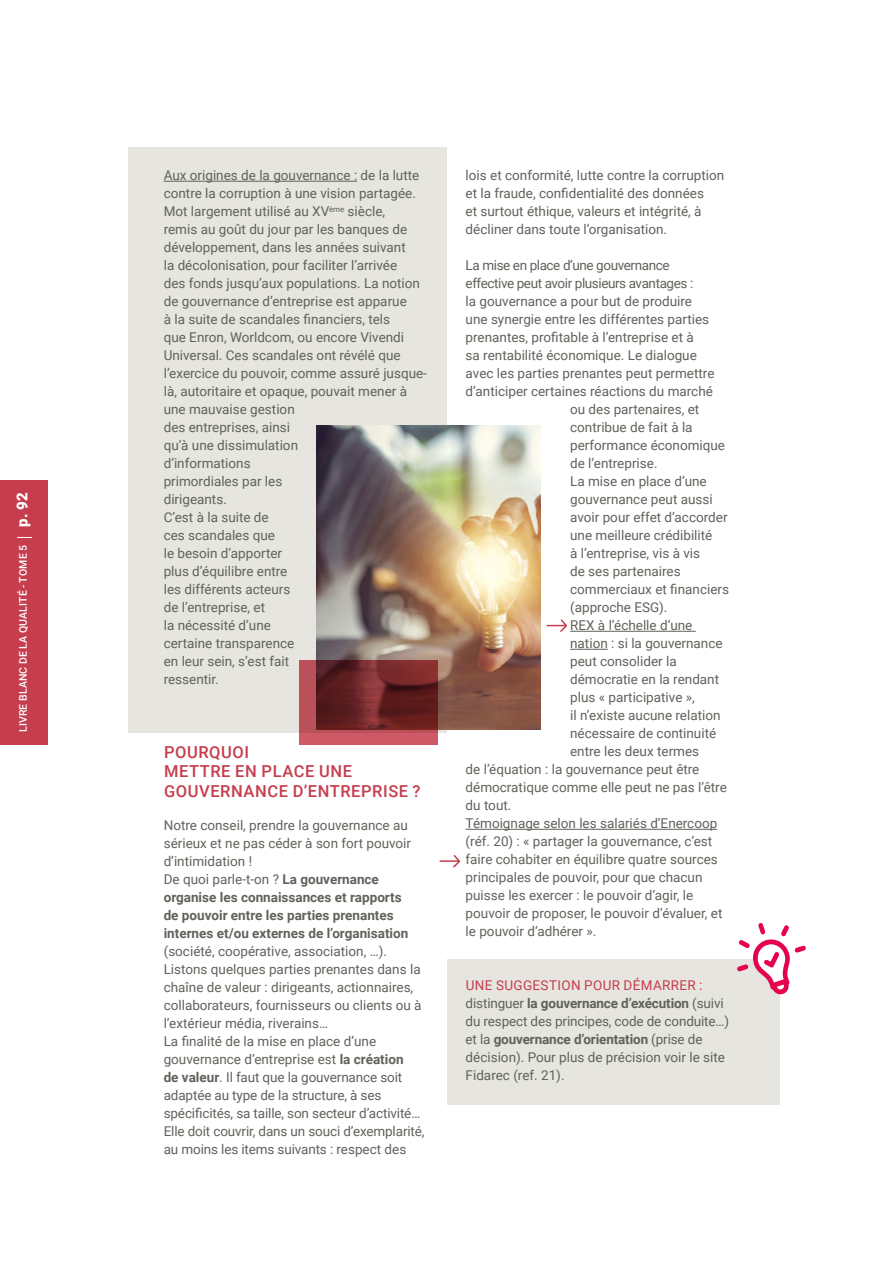
<style>
.page{position:relative;width:893px;height:1263px;background:#fff}
.page>*{position:absolute;margin:0;border:0;box-sizing:border-box;transform-origin:0 0}
.t1{font:500 16.5px/19.5px "Roboto";letter-spacing:.035em;color:#c63d4d}
.t2{font:900 15px "Roboto";color:#fff}
.t3{font:13.5px/18px "Roboto";color:#60625b}
.t4{font:700 13.5px/18px "Roboto";color:#60625b}
.t5{font:13.5px "Roboto";letter-spacing:-.03em;color:#60625b}
.t6{font:500 10.5px "Roboto";letter-spacing:.015em;color:#fff}
.s1{font-weight:400}
.s2{font-weight:700}
.s3{color:#c63d4d}
</style>
<div class="page">
<div style="left:0;top:480px;width:48px;height:265px;background:#c63d4d"></div>
<svg style="left:17px;top:537px;width:15px;height:1px"></svg>
<div style="left:128px;top:147px;width:318px;height:585px;background:#e6e5df"></div>
<div style="left:448px;top:959px;width:332px;height:145px;background:#e6e5df"></div>
<hr style="left:164px;top:181px;width:193px;height:1px;background:#60625b">
<hr style="left:570px;top:631px;width:126px;height:1px;background:#60625b">
<hr style="left:570px;top:649px;width:38px;height:1px;background:#60625b">
<hr style="left:466px;top:829px;width:251px;height:1px;background:#60625b">
<svg style="left:546px;top:619px;width:21px;height:13px"></svg>
<svg style="left:439px;top:855px;width:21px;height:13px"></svg>
<img style="left:316px;top:425px;width:224px;height:304px">
<svg style="left:300px;top:660px;width:138px;height:85px;background:#803034"></svg>
<svg style="left:737px;top:923px;width:69px;height:72px"></svg>
<p class="t2" style="left:12px;top:527px;width:36px;rotate:-90deg">p. 92</p>
<p class="t6" style="left:16px;top:732px;width:189px;rotate:-90deg">LIVRE BLANC DE LA QUALITÉ - TOME 5</p>
<p class="t3" style="left:164px;top:166px;width:265px">Aux origines de la gouvernance : de la lutte contre la corruption à une vision partagée.<br>Mot largement utilisé au XV<sup>ème</sup> siècle,<br>remis au goût du jour par les banques de développement, dans les années suivant<br>la décolonisation, pour faciliter l’arrivée<br>des fonds jusqu’aux populations. La notion de gouvernance d’entreprise est apparue<br>à la suite de scandales financiers, tels<br>que Enron, Worldcom, ou encore Vivendi<br>Universal. Ces scandales ont révélé que l’exercice du pouvoir, comme assuré jusque&shy;là, autoritaire et opaque, pouvait mener à une mauvaise gestion<br>des entreprises, ainsi<br>qu’à une dissimulation<br>d’informations<br>primordiales par les<br>dirigeants.<br>C’est à la suite de<br>ces scandales que<br>le besoin d’apporter<br>plus d’équilibre entre<br>les différents acteurs<br>de l’entreprise, et<br>la nécessité d’une<br>certaine transparence<br>en leur sein, s’est fait<br>ressentir.</p>
<p class="t1" style="left:164px;top:741px;width:258px">POURQUOI<br>METTRE EN PLACE UNE<br>GOUVERNANCE D’ENTREPRISE ?</p>
<p class="t4" style="left:164px;top:815px;width:249px"><span class="s1">Notre conseil, prendre la gouvernance au sérieux et ne pas céder à son fort pouvoir d’intimidation !<br>De quoi parle-t-on ?</span> La gouvernance organise les connaissances et rapports de pouvoir entre les parties prenantes internes et/ou externes de l’organisation</p>
<p class="t3" style="left:164px;top:941px;width:262px">(société, coopérative, association, …).<br>Listons quelques parties prenantes dans la chaîne de valeur : dirigeants, actionnaires, collaborateurs, fournisseurs ou clients ou à l’extérieur média, riverains…<br>La finalité de la mise en place d’une gouvernance d’entreprise est <span class="s2">la création<br>de valeur</span>. Il faut que la gouvernance soit adaptée au type de la structure, à ses spécificités, sa taille, son secteur d’activité… Elle doit couvrir, dans un souci d’exemplarité, au moins les items suivants : respect des</p>
<p class="t3" style="left:466px;top:166px;width:260px">lois et conformité, lutte contre la corruption et la fraude, confidentialité des données<br>et surtout éthique, valeurs et intégrité, à décliner dans toute l’organisation.</p>
<p class="t5" style="left:466px;top:256px;width:205px">La mise en place d’une gouvernance</p>
<p class="t5" style="left:466px;top:274px;width:229px">effective peut avoir plusieurs avantages :</p>
<p class="t3" style="left:466px;top:292px;width:228px">la gouvernance a pour but de produire</p>
<p class="t3" style="left:466px;top:310px;width:245px">une synergie entre les différentes parties</p>
<p class="t3" style="left:466px;top:328px;width:230px">prenantes, profitable à l’entreprise et à</p>
<p class="t3" style="left:466px;top:346px;width:233px">sa rentabilité économique. Le dialogue</p>
<p class="t3" style="left:466px;top:364px;width:250px">avec les parties prenantes peut permettre</p>
<p class="t3" style="left:466px;top:382px;width:249px">d’anticiper certaines réactions du marché</p>
<p class="t3" style="left:570px;top:400px;width:131px">ou des partenaires, et</p>
<p class="t3" style="left:570px;top:418px;width:124px">contribue de fait à la</p>
<p class="t3" style="left:570px;top:436px;width:156px">performance économique</p>
<p class="t3" style="left:570px;top:454px;width:89px">de l’entreprise.</p>
<p class="t3" style="left:570px;top:472px;width:138px">La mise en place d’une</p>
<p class="t3" style="left:570px;top:490px;width:144px">gouvernance peut aussi</p>
<p class="t3" style="left:570px;top:508px;width:159px">avoir pour effet d’accorder</p>
<p class="t3" style="left:570px;top:526px;width:144px">une meilleure crédibilité</p>
<p class="t3" style="left:570px;top:544px;width:132px">à l’entreprise, vis à vis</p>
<p class="t3" style="left:570px;top:562px;width:112px">de ses partenaires</p>
<p class="t3" style="left:570px;top:580px;width:160px">commerciaux et financiers</p>
<p class="t3" style="left:570px;top:598px;width:99px">(approche ESG).</p>
<p class="t3" style="left:570px;top:616px;width:124px">REX à l’échelle d’une</p>
<p class="t3" style="left:570px;top:634px;width:154px">nation : si la gouvernance</p>
<p class="t3" style="left:570px;top:652px;width:108px">peut consolider la</p>
<p class="t3" style="left:570px;top:670px;width:150px">démocratie en la rendant</p>
<p class="t3" style="left:570px;top:688px;width:126px">plus « participative »,</p>
<p class="t3" style="left:570px;top:706px;width:152px">il n’existe aucune relation</p>
<p class="t3" style="left:570px;top:724px;width:148px">nécessaire de continuité</p>
<p class="t3" style="left:570px;top:742px;width:131px">entre les deux termes</p>
<p class="t3" style="left:466px;top:760px;width:235px">de l’équation : la gouvernance peut être</p>
<p class="t3" style="left:466px;top:778px;width:263px">démocratique comme elle peut ne pas l’être</p>
<p class="t3" style="left:466px;top:796px;width:47px">du tout.</p>
<p class="t3" style="left:466px;top:814px;width:253px">Témoignage selon les salariés d’Enercoop</p>
<p class="t3" style="left:466px;top:832px;width:248px">(réf. 20) : « partager la gouvernance, c‘est</p>
<p class="t3" style="left:466px;top:850px;width:254px">faire cohabiter en équilibre quatre sources</p>
<p class="t3" style="left:466px;top:868px;width:238px">principales de pouvoir, pour que chacun</p>
<p class="t3" style="left:466px;top:886px;width:229px">puisse les exercer : le pouvoir d‘agir, le</p>
<p class="t3" style="left:466px;top:904px;width:258px">pouvoir de proposer, le pouvoir d’évaluer, et</p>
<p class="t3" style="left:466px;top:922px;width:132px">le pouvoir d‘adhérer ».</p>
<p class="t3" style="left:466px;top:976px;width:265px"><span class="s3">UNE SUGGESTION POUR DÉMARRER : </span>distinguer <span class="s2">la gouvernance d’exécution</span> (suivi du respect des principes, code de conduite…) et la <span class="s2">gouvernance d’orientation</span> (prise de décision). Pour plus de précision voir le site Fidarec (ref. 21).</p>
</div>
